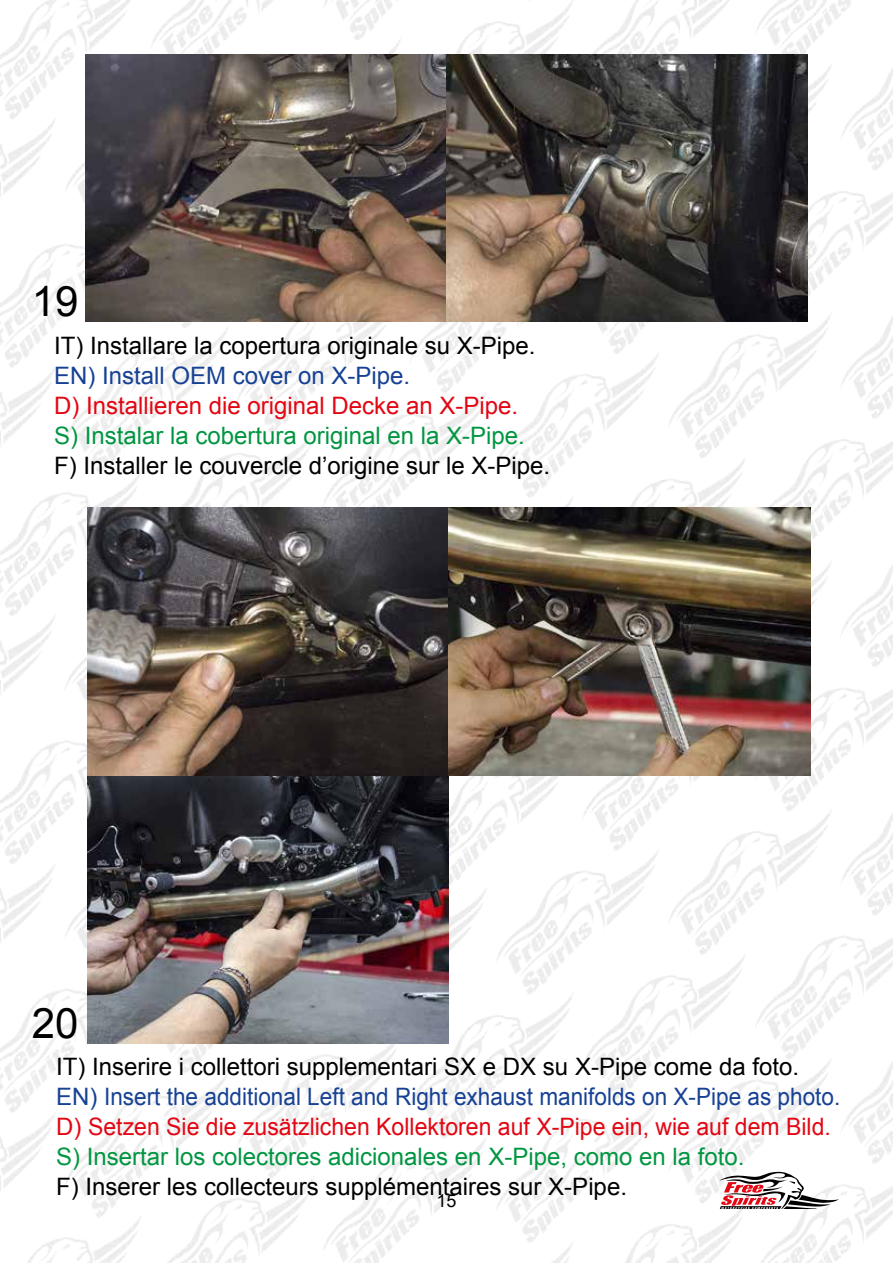
<style>
.page{position:relative;width:893px;height:1263px;background:#fff}
.page>*{position:absolute;margin:0;border:0;box-sizing:border-box;transform-origin:0 0}
.t1{font:42px "Arial";color:#000}
.t2{font:24px "Arial";color:#000}
.t3{font:24px "Arial";color:#e30613}
.t4{font:24px "Arial";color:#009641}
.t5{font:24px "Arial";color:#164194}
.t6{font:18px "Arial";color:#000}
</style>
<div class="page">
<img style="left:0;top:0;width:893px;height:1262px">
<img style="left:85px;top:54px;width:723px;height:268px">
<img style="left:87px;top:508px;width:362px;height:535px">
<img style="left:449px;top:508px;width:361px;height:268px">
<h1 class="t1" style="left:32px;top:274px;width:48px">19</h1>
<p class="t2" style="left:54px;top:330px;width:483px">IT) Installare la copertura originale su X-Pipe.</p>
<p class="t5" style="left:54px;top:360px;width:358px">EN) Install OEM cover on X-Pipe.</p>
<p class="t3" style="left:54px;top:390px;width:466px">D) Installieren die original Decke an X-Pipe.</p>
<p class="t4" style="left:54px;top:420px;width:472px">S) Instalar la cobertura original en la X-Pipe.</p>
<p class="t2" style="left:54px;top:450px;width:498px">F) Installer le couvercle d’origine sur le X-Pipe.</p>
<h1 class="t1" style="left:32px;top:995px;width:48px">20</h1>
<p class="t2" style="left:56px;top:1051px;width:744px">IT) Inserire i collettori supplementari SX e DX su X-Pipe come da foto.</p>
<p class="t5" style="left:56px;top:1081px;width:786px">EN) Insert the additional Left and Right exhaust manifolds on X-Pipe as photo.</p>
<p class="t3" style="left:56px;top:1111px;width:776px">D) Setzen Sie die zusätzlichen Kollektoren auf X-Pipe ein, wie auf dem Bild.</p>
<p class="t4" style="left:56px;top:1141px;width:690px">S) Insertar los colectores adicionales en X-Pipe, como en la foto.</p>
<p class="t2" style="left:56px;top:1171px;width:572px">F) Inserer les collecteurs supplémentaires sur X-Pipe.</p>
<p class="t6" style="left:436px;top:1189px;width:22px">15</p>
</div>
